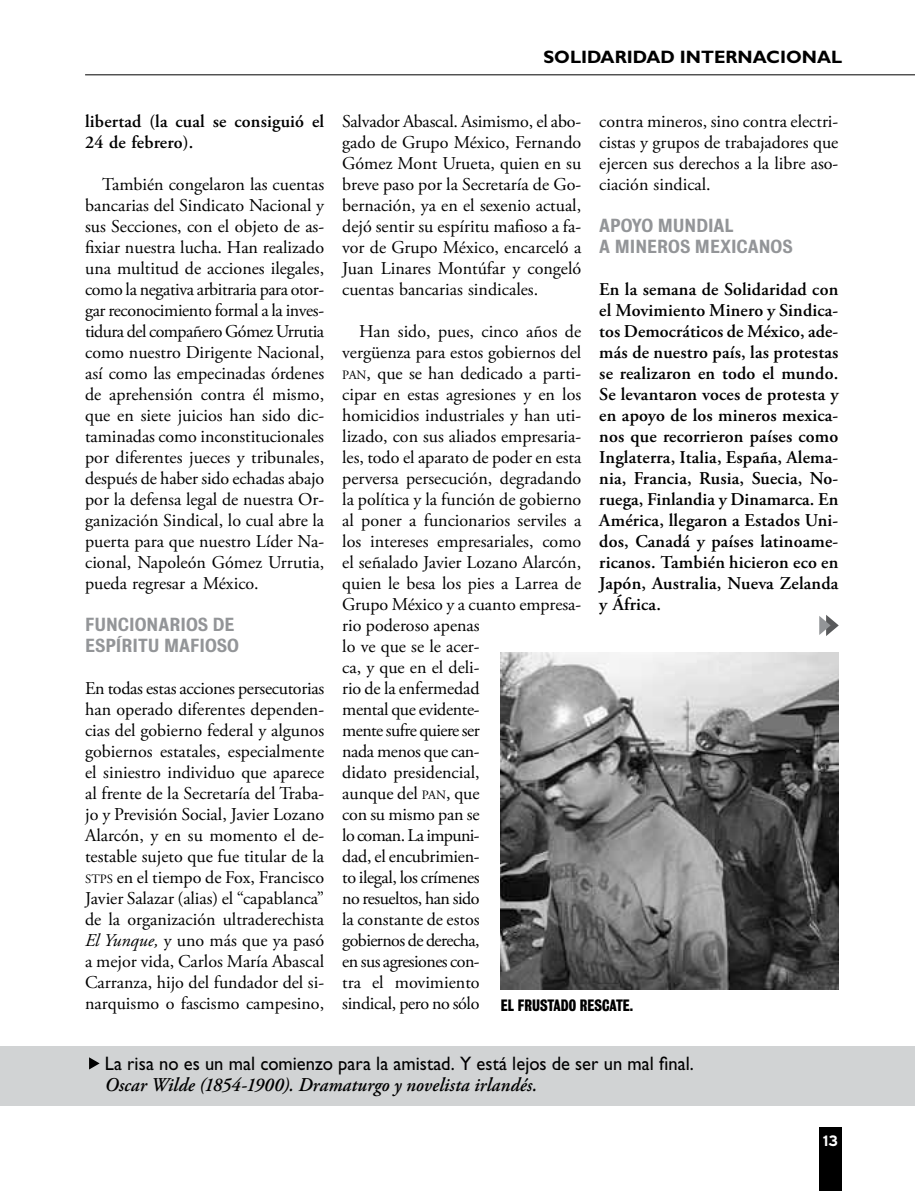
<style>
.page{position:relative;width:915px;height:1191px;background:#fff}
.page>*{position:absolute;margin:0;border:0;box-sizing:border-box;transform-origin:0 0}
.t1{font:19.5px "Gill Sans Std";color:#000;scale:.95 1}
.t2{font:italic 600 19.5px "Adobe Garamond Pro";letter-spacing:.005em;color:#000;scale:.95 1}
.t3{font:18px/21px "Adobe Garamond Pro";color:#000;text-align:justify}
.t4{font:600 18px/21px "Adobe Garamond Pro";letter-spacing:.01em;color:#000;text-align:justify}
.t5{font:700 18px "Gill Sans Std";color:#000}
.t6{font:17.25px/21px "Bureau Grotesque Five Five";color:#939598;scale:.95 1}
.t7{font:15px "Bureau Grotesque Three Seven";color:#000}
.t8{font:700 15px "Interstate";color:#fff}
.s1{font-size:12.75px}
.s2{font-style:italic}
</style>
<div class="page">
<div style="left:819px;top:1127px;width:22px;height:64px;background:#000"></div>
<hr style="left:85px;top:74px;width:829px;height:1px;background:#000">
<div style="left:0;top:1045px;width:914px;height:60px;background:#d1d3d4"></div>
<svg style="left:89px;top:1057px;width:11px;height:12px"></svg>
<svg style="left:819px;top:615px;width:19px;height:21px"></svg>
<img style="left:501px;top:652px;width:337px;height:337px">
<p class="t5" style="left:543px;top:46px;width:185px">SOLI DARI DAD INTERNACIONA</p>
<p class="t5" style="left:830px;top:46px;width:13px">L</p>
<p class="t4" style="left:85px;top:111px;width:240px">libertad (la cual se consiguió el<br>24 de febrero).</p>
<p class="t3" style="left:85px;top:175px;width:240px;text-indent:17px">También congelaron las cuentas bancarias del Sindicato Nacional y sus Secciones, con el objeto de as&shy;fixiar nuestra lucha. Han realizado una multitud de acciones ilegales, como la negativa arbitraria para otor&shy;gar reconocimiento formal a la inves&shy;tidura del compañero Gómez Urrutia como nuestro Dirigente Nacional, así como las empecinadas órdenes de aprehensión contra él mismo, que en siete juicios han sido dic&shy;taminadas como inconstitucionales por diferentes jueces y tribunales, después de haber sido echadas abajo por la defensa legal de nuestra Or&shy;ganización Sindical, lo cual abre la puerta para que nuestro Líder Na&shy;cional, Napoleón Gómez Urrutia, pueda regresar a México.</p>
<p class="t6" style="left:85px;top:614px;width:163px">FUNCIONARIOS DE<br>ESPÍRITU MAFIOSO</p>
<p class="t3" style="left:85px;top:678px;width:240px">En todas estas acciones persecutorias han operado diferentes dependen&shy;cias del gobierno federal y algunos gobiernos estatales, especialmente el siniestro individuo que aparece al frente de la Secretaría del Traba&shy;jo y Previsión Social, Javier Lozano Alarcón, y en su momento el de&shy;testable sujeto que fue titular de la <span class="s1">STPS</span> en el tiempo de Fox, Francisco Javier Salazar (alias) el “capablanca” de la organización ultraderechista <span class="s2">El Yunque,</span> y uno más que ya pasó a mejor vida, Carlos María Abascal Carranza, hijo del fundador del si&shy;narquismo o fascismo campesino,</p>
<p class="t3" style="left:599px;top:111px;width:240px">contra mineros, sino contra electri&shy;cistas y grupos de trabajadores que ejercen sus derechos a la libre aso&shy;ciación sindical.</p>
<p class="t6" style="left:599px;top:215px;width:205px">APOYO MUNDIAL<br>A MINEROS MEXICANOS</p>
<p class="t4" style="left:599px;top:279px;width:240px">En la semana de Solidaridad con el Movimiento Minero y Sindica&shy;tos Democráticos de México, ade&shy;más de nuestro país, las protestas se realizaron en todo el mundo.<br>Se levantaron voces de protesta y en apoyo de los mineros mexica&shy;nos que recorrieron países como Inglaterra, Italia, España, Alema&shy;nia, Francia, Rusia, Suecia, No&shy;ruega, Finlandia y Dinamarca. En América, llegaron a Estados Uni&shy;dos, Canadá y países latinoame&shy;ricanos. También hicieron eco en Japón, Australia, Nueva Zelanda y África.</p>
<p class="t3" style="left:342px;top:112px;width:240px">Salvador Abascal. Asimismo, el abo&shy;gado de Grupo México, Fernando Gómez Mont Urueta, quien en su breve paso por la Secretaría de Go&shy;bernación, ya en el sexenio actual, dejó sentir su espíritu mafioso a fa&shy;vor de Grupo México, encarceló a Juan Linares Montúfar y congeló cuentas bancarias sindicales.</p>
<p class="t3" style="left:342px;top:322px;width:240px;text-align:left;text-indent:17px">Han sido, pues, cinco años de vergüenza para estos gobiernos del<br><span class="s1">PAN</span>, que se han dedicado a parti&shy;cipar en estas agresiones y en los homicidios industriales y han uti&shy;lizado, con sus aliados empresaria&shy;les, todo el aparato de poder en esta perversa persecución, degradando la política y la función de gobierno al poner a funcionarios serviles a los intereses empresariales, como el señalado Javier Lozano Alarcón, quien le besa los pies a Larrea de<br>Grupo México y a cuanto empresa&shy;rio poderoso apenas<br>lo ve que se le acer-<br>ca, y que en el deli-<br>rio de la enfermedad<br>mental que evidente-<br>mente sufre quiere ser<br>nada menos que can-<br>didato presidencial,<br>aunque del <span class="s1">PAN</span>, que<br>con su mismo pan se<br>lo coman. La impuni-<br>dad, el encubrimien-<br>to ilegal, los crímenes<br>no resueltos, han sido<br>la constante de estos<br>gobiernos de derecha,<br>en sus agresiones con-<br>tra el movimiento<br>sindical, pero no sólo</p>
<p class="t7" style="left:501px;top:996px;width:134px">EL FRUSTADO RESCATE.</p>
<p class="t1" style="left:105px;top:1052px;width:621px">La risa no es un mal comienzo para la amistad. Y está lejos de ser un mal final.</p>
<p class="t2" style="left:105px;top:1074px;width:456px">Oscar Wilde (1854-1900). Dramaturgo y novelista irlandés.</p>
<p class="t8" style="left:822px;top:1132px;width:17px">13</p>
</div>
